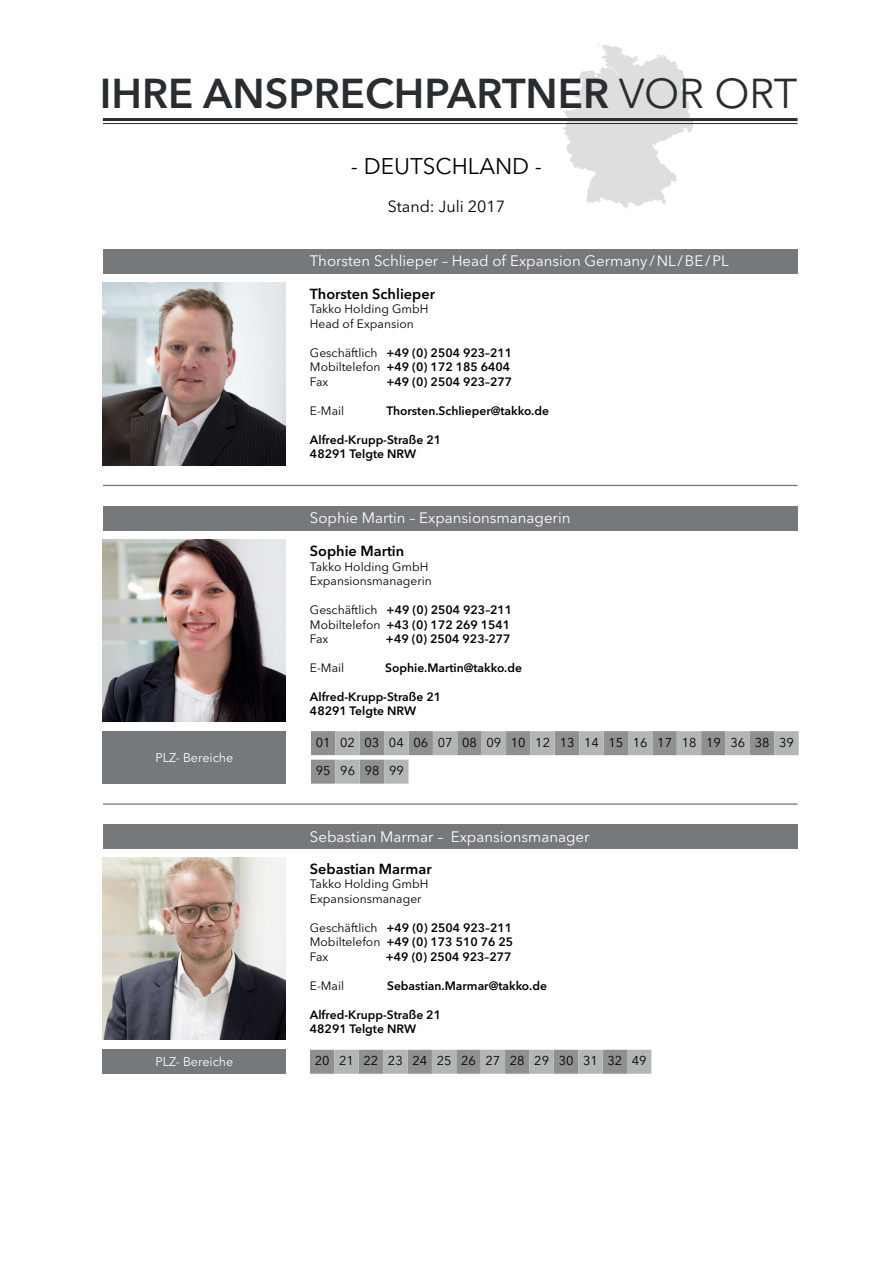
<style>
.page{position:relative;width:893px;height:1263px;background:#fff}
.page>*{position:absolute;margin:0;border:0;box-sizing:border-box;transform-origin:0 0}
.t1{font:600 41.4px "Avenir Next LT Pro";color:#292d2f}
.t2{font:22.5px "Avenir Next LT Pro";color:#000001}
.t3{font:16.05px "Avenir Next LT Pro";color:#000001}
.t4{font:15px "Avenir Next LT Pro";color:#fff}
.t5{font:600 14.55px "Avenir Next LT Pro";color:#000001}
.t6{font:12.75px "Avenir Next LT Pro";color:#000001}
.t7{font:12.6px "Avenir Next LT Pro";color:#fff}
.t8{font:600 12px/14.5px "Avenir Next LT Pro";color:#000001}
.t9{font:12px/14.5px "Avenir Next LT Pro";color:#000001}
.s1{font-weight:400}
</style>
<div class="page">
<svg style="left:563px;top:42px;width:131px;height:167px"></svg>
<hr style="left:103px;top:118px;width:694px;height:3px;background:#292d2f">
<hr style="left:103px;top:123px;width:694px;height:1px;background:#292d2f">
<hr style="left:103px;top:485px;width:694px;height:1px;background:#75797b">
<div style="left:103px;top:249px;width:694px;height:24px;background:#75797b"></div>
<img style="left:103px;top:282px;width:182px;height:183px">
<div style="left:103px;top:506px;width:694px;height:24px;background:#75797b"></div>
<div style="left:103px;top:731px;width:183px;height:53px;background:#75797b"></div>
<img style="left:103px;top:539px;width:182px;height:183px">
<svg style="left:311px;top:731px;width:488px;height:53px"></svg>
<hr style="left:103px;top:803px;width:694px;height:2px;background:#75797b">
<svg style="left:310px;top:1050px;width:341px;height:24px"></svg>
<div style="left:103px;top:1049px;width:183px;height:25px;background:#75797b"></div>
<div style="left:103px;top:824px;width:694px;height:25px;background:#75797b"></div>
<img style="left:103px;top:857px;width:182px;height:183px">
<h1 class="t1" style="left:100px;top:68px;width:699px">IHRE ANSPRECHPARTNER <span class="s1">VOR ORT</span></h1>
<h2 class="t2" style="left:351px;top:153px;width:193px">- DEUTSCHLAND -</h2>
<h3 class="t3" style="left:388px;top:197px;width:119px">Stand: Juli 2017</h3>
<p class="t4" style="left:310px;top:252px;width:420px">Thorsten Schlieper – Head of Expansion Germany /NL/BE/PL</p>
<p class="t5" style="left:310px;top:285px;width:126px">Thorsten Schlieper</p>
<p class="t9" style="left:310px;top:302px;width:120px">Takko Holding GmbH<br>Head of Expansion</p>
<p class="t8" style="left:310px;top:345px;width:204px"><span class="s1">Geschäftlich</span> +49 (0) 2504 923–211<br><span class="s1">Mobiltelefon</span> +49 (0) 172 185 6404<br><span class="s1">Fax</span></p>
<p class="t8" style="left:386px;top:374px;width:127px">+49 (0) 2504 923–277</p>
<p class="t9" style="left:310px;top:403px;width:36px">E-Mail</p>
<p class="t8" style="left:386px;top:403px;width:164px">Thorsten.Schlieper@takko.de</p>
<p class="t8" style="left:310px;top:432px;width:133px">Alfred-Krupp-Straße 21<br>48291 Telgte NRW</p>
<p class="t4" style="left:310px;top:509px;width:262px">Sophie Martin – Expansionsmanagerin</p>
<p class="t5" style="left:310px;top:542px;width:96px">Sophie Martin</p>
<p class="t9" style="left:310px;top:559px;width:123px">Takko Holding GmbH<br>Expansionsmanagerin</p>
<p class="t8" style="left:310px;top:602px;width:204px"><span class="s1">Geschäftlich</span> +49 (0) 2504 923–211<br><span class="s1">Mobiltelefon</span> +43 (0) 172 269 1541<br><span class="s1">Fax</span></p>
<p class="t8" style="left:386px;top:631px;width:126px">+49 (0) 2504 923-277</p>
<p class="t7" style="left:155px;top:750px;width:79px">PLZ- Bereiche</p>
<p class="t9" style="left:310px;top:660px;width:36px">E-Mail</p>
<p class="t8" style="left:385px;top:660px;width:138px">Sophie.Martin@takko.de</p>
<p class="t8" style="left:310px;top:689px;width:133px">Alfred-Krupp-Straße 21<br>48291 Telgte NRW</p>
<p class="t6" style="left:316px;top:735px;width:480px">01 02 03 04 06 07 08 09 10 12 13 14 15 16 17 18 19 36 38 39</p>
<p class="t6" style="left:316px;top:763px;width:89px">95 96 98 99</p>
<p class="t4" style="left:310px;top:828px;width:281px">Sebastian Marmar – Expansionsmanager</p>
<p class="t5" style="left:310px;top:860px;width:123px">Sebastian Marmar</p>
<p class="t9" style="left:310px;top:877px;width:120px">Takko Holding GmbH<br>Expansionsmanager</p>
<p class="t8" style="left:310px;top:920px;width:205px;text-align:justify"><span class="s1">Geschäftlich</span> +49 (0) 2504 923–211<br><span class="s1">Mobiltelefon</span> +49 (0) 173 510 76 25<br><span class="s1">Fax</span></p>
<p class="t8" style="left:386px;top:949px;width:127px">+49 (0) 2504 923–277</p>
<p class="t9" style="left:310px;top:978px;width:36px">E-Mail</p>
<p class="t8" style="left:387px;top:978px;width:161px">Sebastian.Marmar@takko.de</p>
<p class="t8" style="left:310px;top:1007px;width:133px">Alfred-Krupp-Straße 21<br>48291 Telgte NRW</p>
<p class="t7" style="left:155px;top:1054px;width:79px">PLZ- Bereiche</p>
<p class="t6" style="left:315px;top:1053px;width:333px">20 21 22 23 24 25 26 27 28 29 30 31 32 49</p>
</div>
